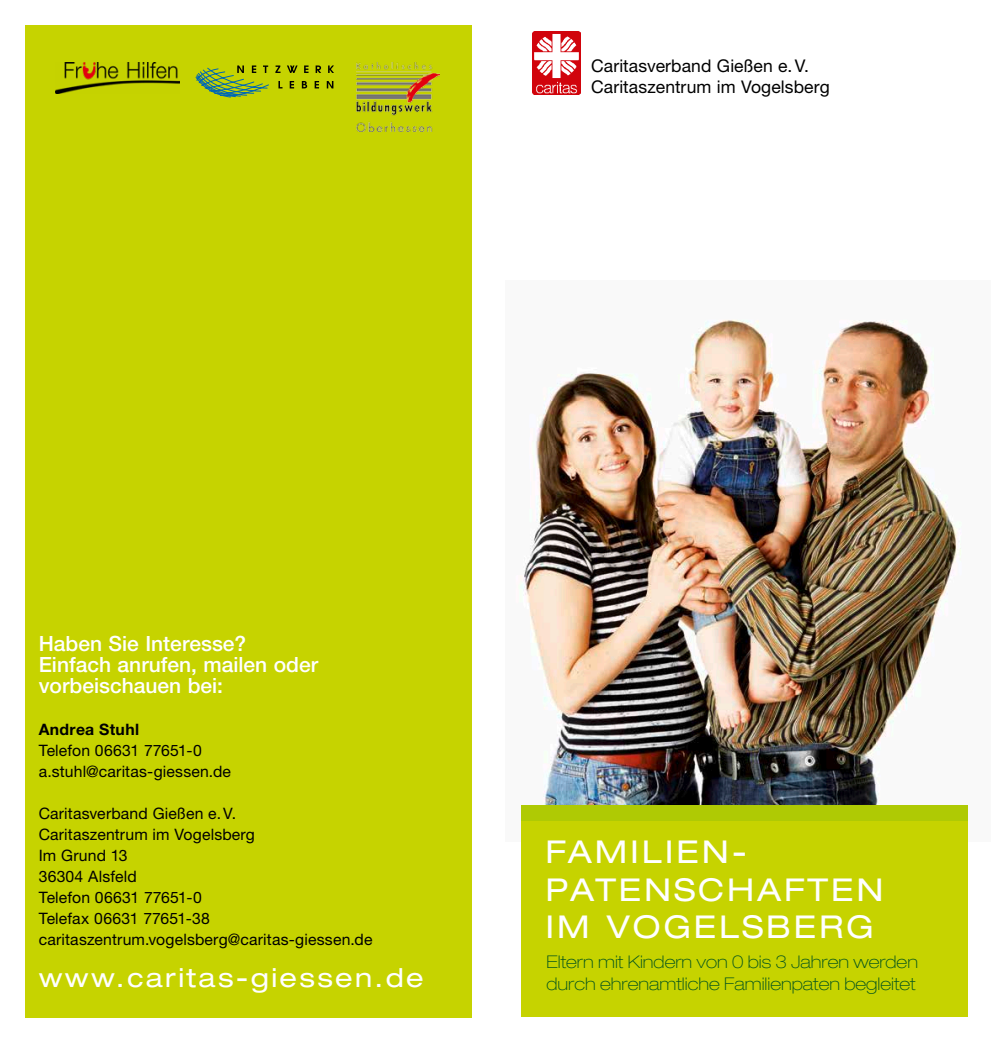
<style>
.page{position:relative;width:993px;height:1042px;background:#fff}
.page>*{position:absolute;margin:0;border:0;box-sizing:border-box;transform-origin:0 0}
.t1{font:expanded 31.5px/37.8px "Helvetica Neue LT Std";letter-spacing:.09em;color:#fff}
.t2{font:expanded 26.25px "Helvetica Neue LT Std";letter-spacing:.09em;color:#fff}
.t3{font:500 21px/21px "Helvetica Neue LT Std";color:#fff}
.t4{font:100 expanded 17.5px/22.8px "Helvetica Neue LT Std";color:#00521e}
.t5{font:17.5px/21px "Helvetica Neue LT Std";letter-spacing:.01em;color:#000}
.t6{font:15.75px/21px "Helvetica Neue LT Std";letter-spacing:.01em;color:#000}
.t7{font:700 15.75px "Helvetica Neue LT Std";letter-spacing:.02em;color:#000}
</style>
<div class="page">
<img style="left:518px;top:320px;width:450px;height:522px">
<div style="left:521px;top:819px;width:446px;height:198px;background:#c6d300"></div>
<div style="left:25px;top:25px;width:446px;height:992px;background:#c6d300"></div>
<div style="left:521px;top:804px;width:446px;height:16px;background:#afca04"></div>
<img style="left:55px;top:63px;width:124px;height:30px">
<img style="left:532px;top:32px;width:48px;height:63px">
<svg style="left:196px;top:65px;width:138px;height:32px"></svg>
<img style="left:356px;top:62px;width:83px;height:69px">
<p class="t5" style="left:591px;top:55px;width:240px">Caritasverband Gießen e.V.<br>Caritaszentrum im Vogelsberg</p>
<h3 class="t3" style="left:39px;top:633px;width:281px">Haben Sie Interesse?<br>Einfach anrufen, mailen oder vorbeischauen bei:</h3>
<p class="t7" style="left:39px;top:720px;width:102px">Andrea Stuhl</p>
<p class="t6" style="left:39px;top:740px;width:194px">Telefon 06631 77651-0 a.stuhl@caritas-giessen.de</p>
<p class="t6" style="left:39px;top:803px;width:335px">Caritasverband Gießen e.V.<br>Caritaszentrum im Vogelsberg<br>Im Grund 13<br>36304 Alsfeld<br>Telefon 06631 77651-0<br>Telefax 06631 77651-38 caritaszentrum.vogelsberg@caritas-giessen.de</p>
<h2 class="t2" style="left:39px;top:962px;width:386px">www.caritas-giessen.de</h2>
<h1 class="t1" style="left:545px;top:832px;width:339px">FAMILIEN-<br>PATENSCHAFTEN<br>IM VOGELSBERG</h1>
<p class="t4" style="left:546px;top:950px;width:373px">Eltern mit Kindern von 0 bis 3 Jahren werden durch ehrenamtliche Familienpaten begleitet</p>
</div>
